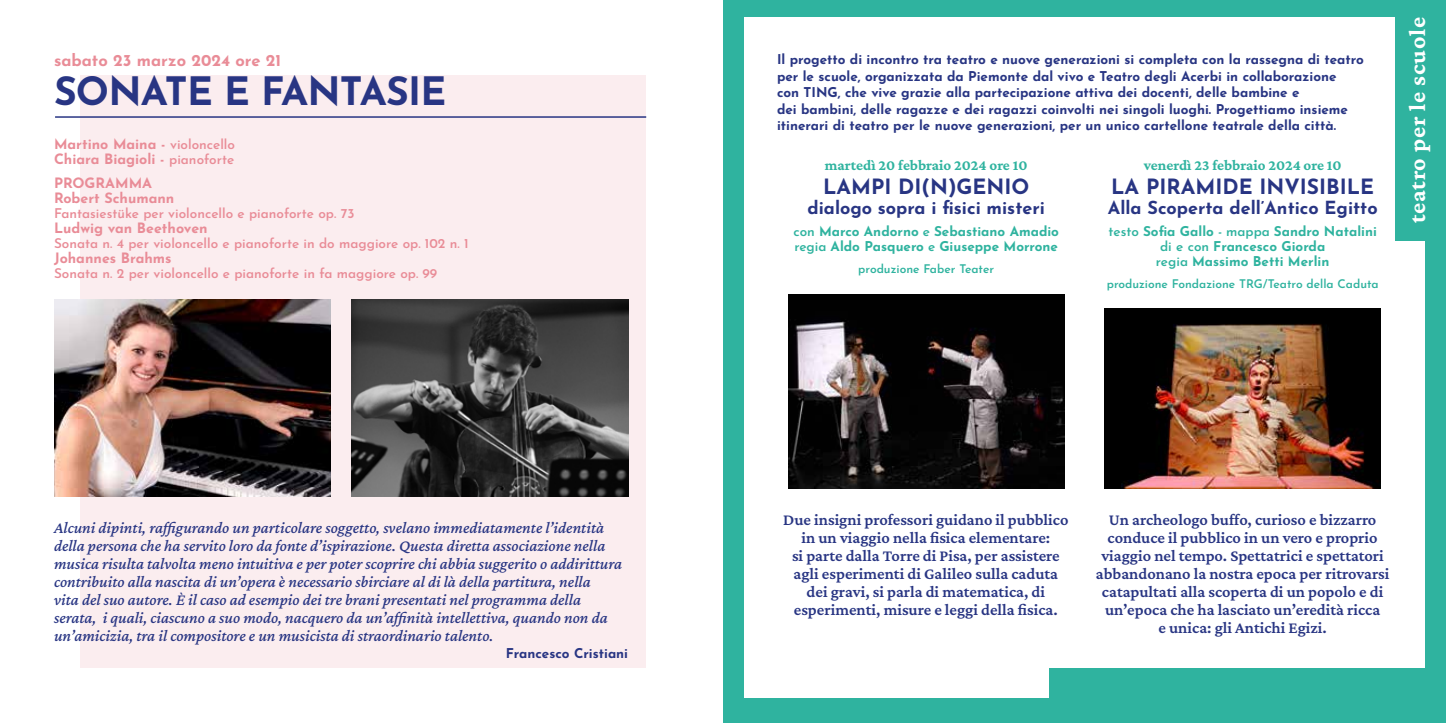
<style>
.page{position:relative;width:1446px;height:723px;background:#fff}
.page>*{position:absolute;margin:0;border:0;box-sizing:border-box;transform-origin:0 0}
.t1{font:700 39px "Josefin Sans";letter-spacing:-.02em;color:#283583}
.t2{font:700 24px "Crimson Pro";letter-spacing:.03em;color:#fff}
.t3{font:700 21px "Josefin Sans";color:#283583}
.t4{font:700 18px "Josefin Sans";color:#283583}
.t5{font:italic 500 16.5px/18px "Crimson Pro";color:#283583}
.t6{font:600 16.5px/18px "Crimson Pro";color:#283583;text-align:center}
.t7{font:700 16.5px "Josefin Sans";color:#e98c97}
.t8{font:700 15px "Crimson Pro";color:#2fb39f}
.t9{font:700 14.25px/15px "Josefin Sans";color:#e98c97}
.t10{font:700 13.5px/16.5px "Josefin Sans";color:#283583}
.t11{font:600 13.5px "Josefin Sans";color:#e98c97}
.t12{font:700 13.5px/15px "Josefin Sans";color:#2fb39f}
.t13{font:600 12px "Josefin Sans";color:#2fb39f}
.s1{font-weight:600;font-size:13.5px}
.s2{font-weight:600}
.s3{font-weight:600;font-style:italic}
</style>
<div class="page">
<div style="left:80px;top:75px;width:565px;height:593px;background:#fbedef"></div>
<hr style="left:55px;top:116px;width:591px;height:2px;background:#283583">
<img style="left:54px;top:300px;width:276px;height:197px">
<img style="left:352px;top:300px;width:276px;height:197px">
<div style="left:723px;top:0;width:723px;height:723px;background:#2fb39f"></div>
<div style="left:744px;top:18px;width:680px;height:680px;background:#fff"></div>
<div style="left:1049px;top:669px;width:397px;height:54px;background:#2fb39f"></div>
<div style="left:1395px;top:0;width:51px;height:240px;background:#2fb39f"></div>
<img style="left:1104px;top:309px;width:277px;height:180px">
<img style="left:788px;top:295px;width:276px;height:194px">
<p class="t7" style="left:54px;top:48px;width:229px">sabato 23 marzo 2024 ore 21</p>
<h1 class="t1" style="left:54px;top:63px;width:394px">SONATE E FANTASIE</h1>
<p class="t9" style="left:54px;top:135px;width:183px">Martino Maina - <span class="s1">violoncello<br></span>Chiara Biagioli - <span class="s1">pianoforte</span></p>
<p class="t9" style="left:54px;top:174px;width:122px">PROGRAMMA<br>Robert Schumann</p>
<p class="t11" style="left:54px;top:203px;width:302px">Fantasiestüke per violoncello e pianoforte op. 73</p>
<p class="t9" style="left:54px;top:219px;width:155px">Ludwig van Beethoven</p>
<p class="t11" style="left:54px;top:233px;width:416px">Sonata n. 4 per violoncello e pianoforte in do maggiore op. 102 n. 1</p>
<p class="t9" style="left:54px;top:249px;width:119px">Johannes Brahms</p>
<p class="t11" style="left:54px;top:263px;width:385px">Sonata n. 2 per violoncello e pianoforte in fa maggiore op. 99</p>
<p class="t5" style="left:54px;top:518px;width:570px">Alcuni dipinti, raffigurando un particolare soggetto, svelano immediatamente l’identità della persona che ha servito loro da fonte d’ispirazione. Questa diretta associazione nella musica risulta talvolta meno intuitiva e per poter scoprire chi abbia suggerito o addirittura contribuito alla nascita di un’opera è necessario sbirciare al di là della partitura, nella<br>vita del suo autore. È il caso ad esempio dei tre brani presentati nel programma della serata, i quali, ciascuno a suo modo, nacquero da un’affinità intellettiva, quando non da un’amicizia, tra il compositore e un musicista di straordinario talento.</p>
<p class="t10" style="left:506px;top:643px;width:124px">Francesco Cristiani</p>
<p class="t10" style="left:777px;top:50px;width:588px">Il progetto di incontro tra teatro e nuove generazioni si completa con la rassegna di teatro per le scuole, organizzata da Piemonte dal vivo e Teatro degli Acerbi in collaborazione<br>con TING, che vive grazie alla partecipazione attiva dei docenti, delle bambine e<br>dei bambini, delle ragazze e dei ragazzi coinvolti nei singoli luoghi. Progettiamo insieme itinerari di teatro per le nuove generazioni, per un unico cartellone teatrale della città.</p>
<p class="t8" style="left:825px;top:156px;width:204px">martedì 20 febbraio 2024 ore 10</p>
<p class="t3" style="left:823px;top:171px;width:208px">LAMPI DI(N)GENIO</p>
<p class="t4" style="left:807px;top:194px;width:239px">dialogo sopra i fisici misteri</p>
<p class="t12" style="left:793px;top:222px;width:267px"><span class="s2">con</span> Marco Andorno <span class="s2">e</span> Sebastiano Amadio <span class="s2">regia</span> Aldo Pasquero <span class="s2">e</span> Giuseppe Morrone</p>
<p class="t13" style="left:858px;top:259px;width:137px">produzione Faber Teater</p>
<p class="t8" style="left:1144px;top:156px;width:199px">venerdì 23 febbraio 2024 ore 10</p>
<p class="t3" style="left:1111px;top:171px;width:265px">LA PIRAMIDE INVISIBILE</p>
<p class="t4" style="left:1108px;top:194px;width:271px">Alla Scoperta dell’Antico Egitto</p>
<p class="t12" style="left:1108px;top:222px;width:270px;text-align:center"><span class="s2">testo</span> Sofia Gallo <span class="s3">-</span> <span class="s2">mappa</span> Sandro Natalini <span class="s2">di e con</span> Francesco Giorda<br><span class="s2">regia</span> Massimo Betti Merlin</p>
<p class="t13" style="left:1107px;top:274px;width:273px">produzione Fondazione TRG/Teatro della Caduta</p>
<h2 class="t2" style="left:1402px;top:223px;width:207px;rotate:-90deg">teatro per le scuole</h2>
<p class="t6" style="left:783px;top:510px;width:287px">Due insigni professori guidano il pubblico in un viaggio nella fisica elementare:<br>si parte dalla Torre di Pisa, per assistere agli esperimenti di Galileo sulla caduta dei gravi, si parla di matematica, di esperimenti, misure e leggi della fisica.</p>
<p class="t6" style="left:1096px;top:510px;width:295px">Un archeologo buffo, curioso e bizzarro conduce il pubblico in un vero e proprio viaggio nel tempo. Spettatrici e spettatori abbandonano la nostra epoca per ritrovarsi catapultati alla scoperta di un popolo e di un’epoca che ha lasciato un’eredità ricca<br>e unica: gli Antichi Egizi.</p>
</div>
